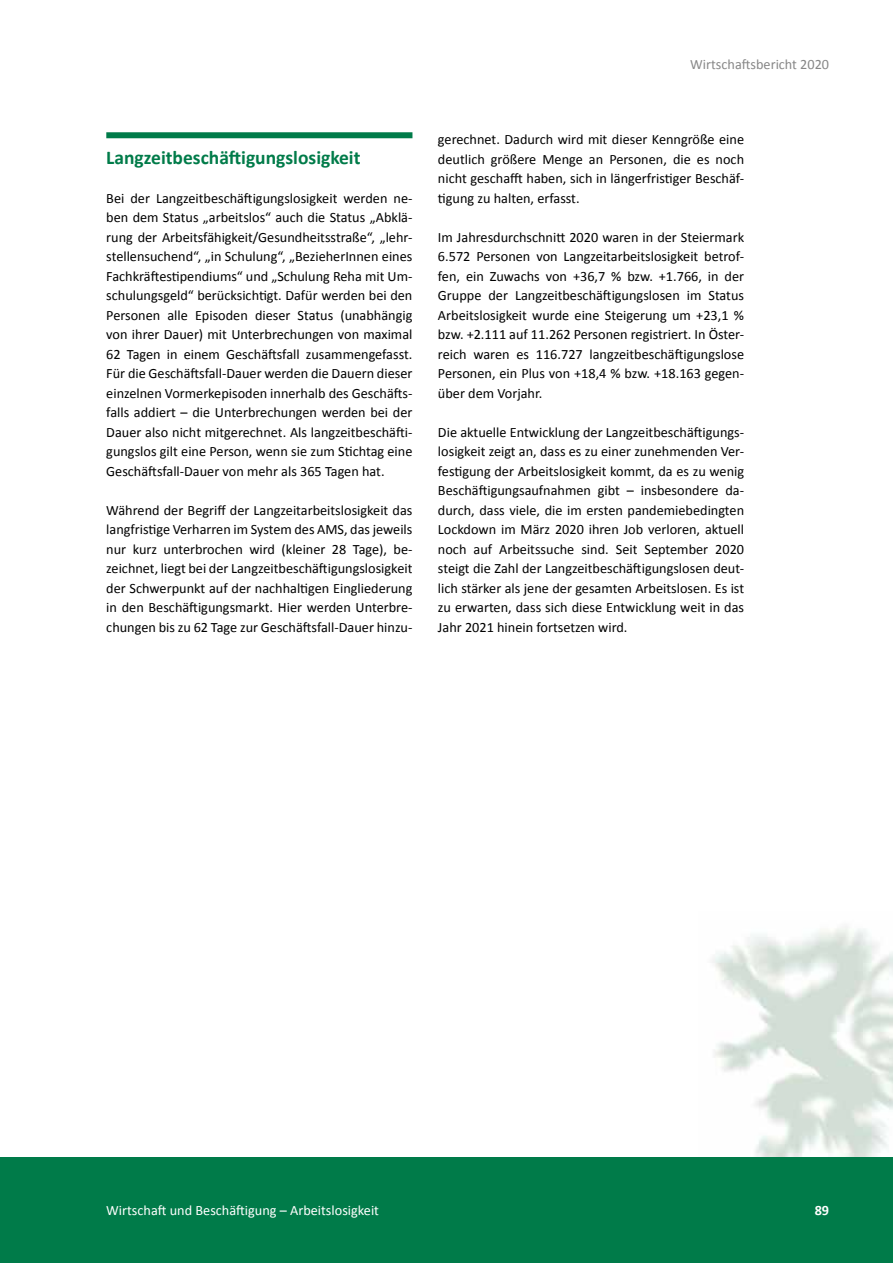
<style>
.page{position:relative;width:893px;height:1263px;background:#fff}
.page>*{position:absolute;margin:0;border:0;box-sizing:border-box;transform-origin:0 0}
.t1{font:700 19.5px "Calibri";color:#007b49}
.t2{font:14.25px/19.5px "Calibri";color:#000;text-align:justify}
.t3{font:14.25px "Calibri";color:#fff}
.t4{font:14.25px "Calibri";color:#878787}
.t5{font:700 14.25px "Calibri";color:#fff}
</style>
<div class="page">
<img style="left:712px;top:926px;width:181px;height:231px">
<div style="left:0;top:1157px;width:893px;height:106px;background:#007b49"></div>
<div style="left:106px;top:132px;width:306px;height:6px;background:#007b49"></div>
<p class="t4" style="left:690px;top:55px;width:140px">Wirtschaftsbericht 2020</p>
<h1 class="t1" style="left:106px;top:145px;width:256px">Langzeitbeschäftigungslosigkeit</h1>
<p class="t2" style="left:106px;top:188px;width:308px">Bei der Langzeitbeschäftigungslosigkeit werden ne&shy;ben dem Status „arbeitslos“ auch die Status „Abklä&shy;rung der Arbeitsfähigkeit/Gesundheitsstraße“, „lehr&shy;stellensuchend“, „in Schulung“, „BezieherInnen eines Fachkräftestipendiums“ und „Schulung Reha mit Um&shy;schulungsgeld“ berücksichtigt. Dafür werden bei den Personen alle Episoden dieser Status (unabhängig von ihrer Dauer) mit Unterbrechungen von maximal 62 Tagen in einem Geschäftsfall zusammengefasst.<br>Für die Geschäftsfall-Dauer werden die Dauern dieser einzelnen Vormerkepisoden innerhalb des Geschäfts&shy;falls addiert – die Unterbrechungen werden bei der Dauer also nicht mitgerechnet. Als langzeitbeschäfti&shy;gungslos gilt eine Person, wenn sie zum Stichtag eine Geschäftsfall-Dauer von mehr als 365 Tagen hat.</p>
<p class="t2" style="left:106px;top:500px;width:308px">Während der Begriff der Langzeitarbeitslosigkeit das langfristige Verharren im System des AMS, das jeweils nur kurz unterbrochen wird (kleiner 28 Tage), be&shy;zeichnet, liegt bei der Langzeitbeschäftigungslosigkeit der Schwerpunkt auf der nachhaltigen Eingliederung in den Beschäftigungsmarkt. Hier werden Unterbre&shy;chungen bis zu 62 Tage zur Geschäftsfall-Dauer hinzu-</p>
<p class="t2" style="left:438px;top:130px;width:308px">gerechnet. Dadurch wird mit dieser Kenngröße eine deutlich größere Menge an Personen, die es noch nicht geschafft haben, sich in längerfristiger Beschäf&shy;tigung zu halten, erfasst.</p>
<p class="t2" style="left:438px;top:227px;width:308px">Im Jahresdurchschnitt 2020 waren in der Steiermark 6.572 Personen von Langzeitarbeitslosigkeit betrof&shy;fen, ein Zuwachs von +36,7 % bzw. +1.766, in der Gruppe der Langzeitbeschäftigungslosen im Status Arbeitslosigkeit wurde eine Steigerung um +23,1 % bzw. +2.111 auf 11.262 Personen registriert. In Öster&shy;reich waren es 116.727 langzeitbeschäftigungslose Personen, ein Plus von +18,4 % bzw. +18.163 gegen&shy;über dem Vorjahr.</p>
<p class="t2" style="left:438px;top:422px;width:308px">Die aktuelle Entwicklung der Langzeitbeschäftigungs&shy;losigkeit zeigt an, dass es zu einer zunehmenden Ver&shy;festigung der Arbeitslosigkeit kommt, da es zu wenig Beschäftigungsaufnahmen gibt – insbesondere da&shy;durch, dass viele, die im ersten pandemiebedingten Lockdown im März 2020 ihren Job verloren, aktuell noch auf Arbeitssuche sind. Seit September 2020 steigt die Zahl der Langzeitbeschäftigungslosen deut&shy;lich stärker als jene der gesamten Arbeitslosen. Es ist zu erwarten, dass sich diese Entwicklung weit in das Jahr 2021 hinein fortsetzen wird.</p>
<p class="t3" style="left:106px;top:1201px;width:274px">Wirtschaft und Beschäftigung – Arbeitslosigkeit</p>
<p class="t5" style="left:815px;top:1201px;width:16px">89</p>
</div>
